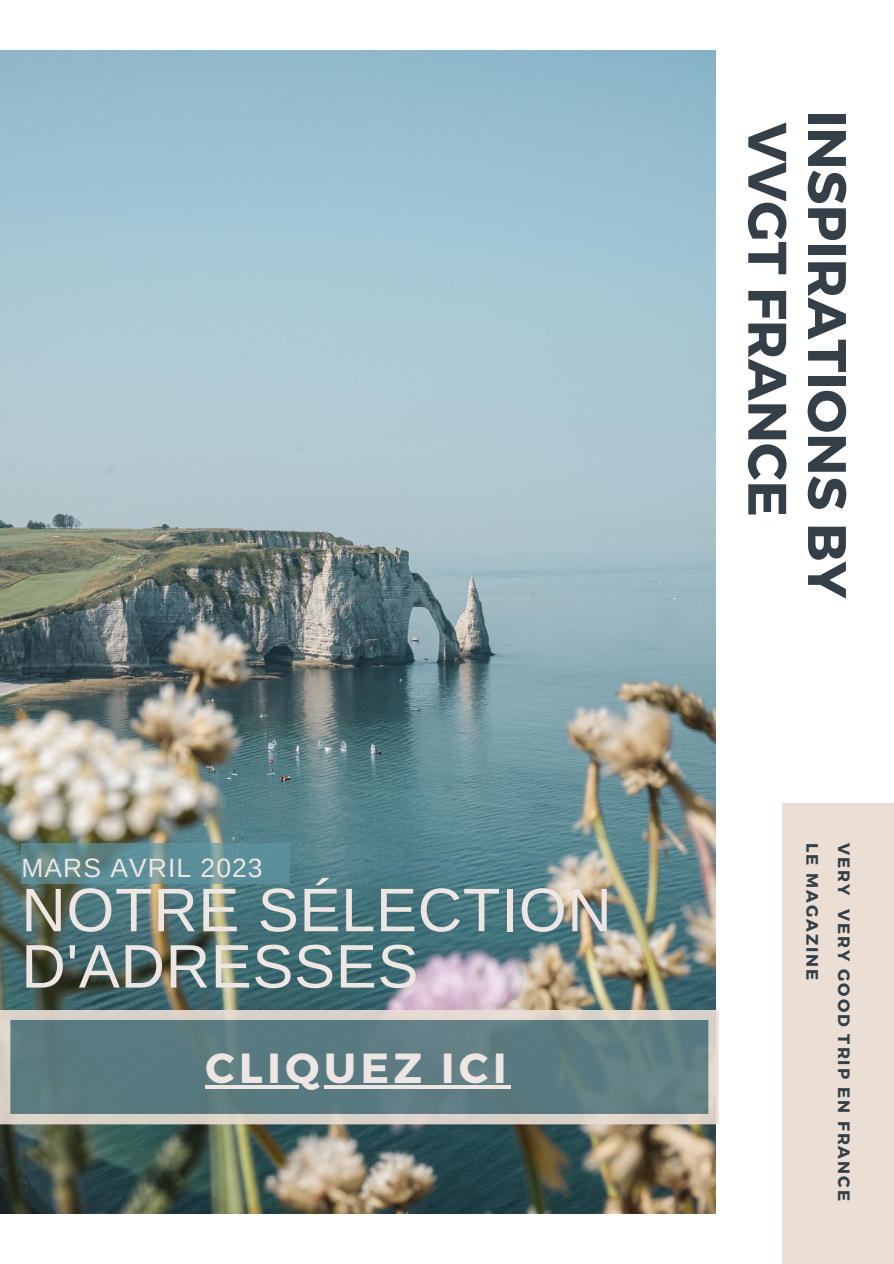
<style>
.page{position:relative;width:894px;height:1264px;background:#fff}
.page>*{position:absolute;margin:0;border:0;box-sizing:border-box;transform-origin:0 0}
.t1{font:61.5px/56.2px "Arimo";letter-spacing:.01em;color:#ede6e2}
.t2{font:700 54px/59.7px "Montserrat";color:#353f48}
.t3{font:700 42px "Montserrat";letter-spacing:.11em;color:#ede6e2}
.t4{font:26.4px "Arimo";letter-spacing:.04em;color:#ede6e2}
.t5{font:700 16.5px/31.5px "Montserrat";letter-spacing:.12em;color:#353f48}
</style>
<div class="page">
<img style="left:0;top:50px;width:715px;height:1163px">
<div style="left:782px;top:803px;width:111px;height:460px;background:#eaded5"></div>
<svg style="left:0;top:1009px;width:718px;height:115px;background:#768d8f"></svg>
<svg style="left:21px;top:843px;width:268px;height:40px;background:#618d95"></svg>
<svg style="left:205px;top:1084px;width:306px;height:4px"></svg>
<h3 class="t4" style="left:21px;top:853px;width:242px">MARS AVRIL 2023</h3>
<h1 class="t1" style="left:21px;top:881px;width:591px">NOTRE SÉLECTION<br>D'ADRESSES</h1>
<h3 class="t3" style="left:205px;top:1040px;width:302px">CLIQUEZ ICI</h3>
<h2 class="t2" style="left:859px;top:110px;width:490px;rotate:90deg">INSPIRATIONS BY<br>VVGT FRANCE</h2>
<p class="t5" style="left:860px;top:843px;width:359px;rotate:90deg">VERY VERY GOOD TRIP EN FRANCE<br>LE MAGAZINE</p>
</div>
